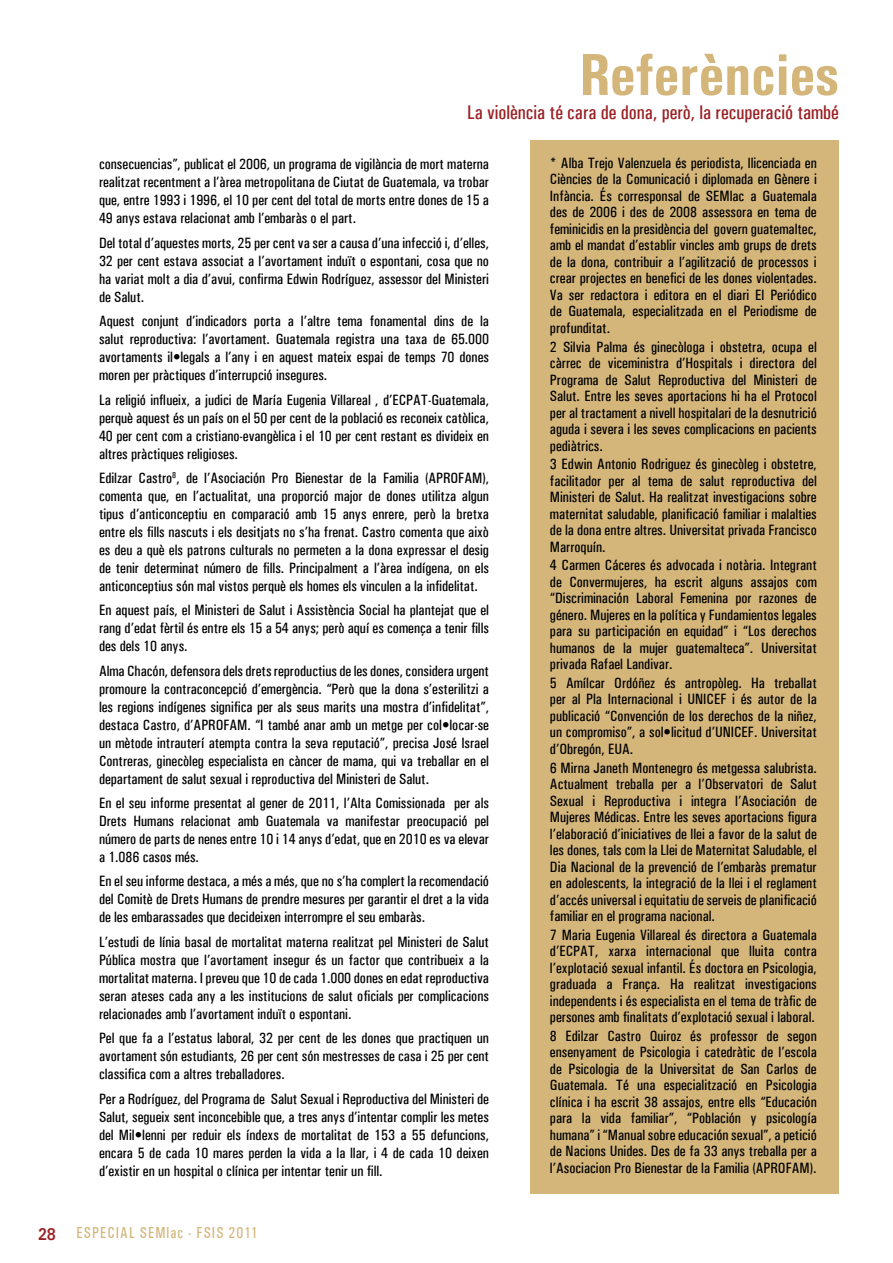
<style>
.page{position:relative;width:893px;height:1263px;background:#fff}
.page>*{position:absolute;margin:0;border:0;box-sizing:border-box;transform-origin:0 0}
.t1{font:700 condensed 59.4px "Univers";color:#d4b67b}
.t2{font:500 condensed 19.8px "Univers";color:#9a2023}
.t3{font:500 condensed 15.9px "Univers";letter-spacing:.075em;color:#d4b67b;scale:.93 1}
.t4{font:500 condensed 15px/16.5px "Univers";color:#000;text-align:justify}
.s1{font-weight:700;font-stretch:normal;font-size:16.95px;color:#9a2023}
</style>
<div class="page">
<div style="left:530px;top:140px;width:309px;height:1053px;background:#d4b67b"></div>
<h1 class="t1" style="left:579px;top:39px;width:261px">Referències</h1>
<h2 class="t2" style="left:467px;top:100px;width:373px">La violència té cara de dona, però, la recuperació també</h2>
<p class="t4" style="left:99px;top:155px;width:391px;line-height:18px">consecuencias”, publicat el 2006, un programa de vigilància de mort materna realitzat recentment a l’àrea metropolitana de Ciutat de Guatemala, va trobar que, entre 1993 i 1996, el 10 per cent del total de morts entre dones de 15 a 49 anys estava relacionat amb l’embaràs o el part.</p>
<p class="t4" style="left:99px;top:234px;width:391px;line-height:18px">Del total d’aquestes morts, 25 per cent va ser a causa d’una infecció i, d’elles, 32 per cent estava associat a l’avortament induït o espontani, cosa que no ha variat molt a dia d’avui, confirma Edwin Rodríguez, assessor del Ministeri de Salut.</p>
<p class="t4" style="left:99px;top:312px;width:391px;line-height:18px">Aquest conjunt d’indicadors porta a l’altre tema fonamental dins de la salut reproductiva: l’avortament. Guatemala registra una taxa de 65.000 avortaments il•legals a l’any i en aquest mateix espai de temps 70 dones moren per pràctiques d’interrupció insegures.</p>
<p class="t4" style="left:99px;top:390px;width:391px;line-height:18px">La religió influeix, a judici de María Eugenia Villareal , d’ECPAT-Guatemala, perquè aquest és un país on el 50 per cent de la població es reconeix catòlica, 40 per cent com a cristiano-evangèlica i el 10 per cent restant es divideix en altres pràctiques religioses.</p>
<p class="t4" style="left:99px;top:469px;width:392px;line-height:18px">Edilzar Castro<sup>8</sup>, de l’Asociación Pro Bienestar de la Familia (APROFAM), comenta que, en l’actualitat, una proporció major de dones utilitza algun tipus d’anticonceptiu en comparació amb 15 anys enrere, però la bretxa entre els fills nascuts i els desitjats no s’ha frenat. Castro comenta que això es deu a què els patrons culturals no permeten a la dona expressar el desig de tenir determinat número de fills. Principalment a l’àrea indígena, on els anticonceptius són mal vistos perquè els homes els vinculen a la infidelitat.</p>
<p class="t4" style="left:99px;top:601px;width:391px;line-height:18px">En aquest país, el Ministeri de Salut i Assistència Social ha plantejat que el rang d’edat fèrtil és entre els 15 a 54 anys; però aquí es comença a tenir fills des dels 10 anys.</p>
<p class="t4" style="left:99px;top:662px;width:392px;line-height:18px">Alma Chacón, defensora dels drets reproductius de les dones, considera urgent promoure la contraconcepció d’emergència. “Però que la dona s’esterilitzi a les regions indígenes significa per als seus marits una mostra d’infidelitat”, destaca Castro, d’APROFAM. “I també anar amb un metge per col•locar-se un mètode intrauterí atempta contra la seva reputació”, precisa José Israel Contreras, ginecòleg especialista en càncer de mama, qui va treballar en el departament de salut sexual i reproductiva del Ministeri de Salut.</p>
<p class="t4" style="left:99px;top:794px;width:391px;line-height:18px">En el seu informe presentat al gener de 2011, l’Alta Comissionada per als Drets Humans relacionat amb Guatemala va manifestar preocupació pel número de parts de nenes entre 10 i 14 anys d’edat, que en 2010 es va elevar a 1.086 casos més.</p>
<p class="t4" style="left:99px;top:872px;width:391px;line-height:18px">En el seu informe destaca, a més a més, que no s’ha complert la recomendació del Comitè de Drets Humans de prendre mesures per garantir el dret a la vida de les embarassades que decideixen interrompre el seu embaràs.</p>
<p class="t4" style="left:99px;top:933px;width:391px;line-height:18px">L’estudi de línia basal de mortalitat materna realitzat pel Ministeri de Salut Pública mostra que l’avortament insegur és un factor que contribueix a la mortalitat materna. I preveu que 10 de cada 1.000 dones en edat reproductiva seran ateses cada any a les institucions de salut oficials per complicacions relacionades amb l’avortament induït o espontani.</p>
<p class="t4" style="left:99px;top:1029px;width:391px;line-height:18px">Pel que fa a l’estatus laboral, 32 per cent de les dones que practiquen un avortament són estudiants, 26 per cent són mestresses de casa i 25 per cent classifica com a altres treballadores.</p>
<p class="t4" style="left:99px;top:1089px;width:392px;line-height:18px">Per a Rodríguez, del Programa de Salut Sexual i Reproductiva del Ministeri de Salut, segueix sent inconcebible que, a tres anys d’intentar complir les metes del Mil•lenni per reduir els índexs de mortalitat de 153 a 55 defuncions, encara 5 de cada 10 mares perden la vida a la llar, i 4 de cada 10 deixen d’existir en un hospital o clínica per intentar tenir un fill.</p>
<p class="t4" style="left:550px;top:155px;width:268px">* Alba Trejo Valenzuela és periodista, llicenciada en Ciències de la Comunicació i diplomada en Gènere i Infància. És corresponsal de SEMlac a Guatemala des de 2006 i des de 2008 assessora en tema de feminicidis en la presidència del govern guatemaltec, amb el mandat d’establir vincles amb grups de drets de la dona, contribuir a l’agilització de processos i crear projectes en benefici de les dones violentades.<br>Va ser redactora i editora en el diari El Periódico de Guatemala, especialitzada en el Periodisme de profunditat.</p>
<p class="t4" style="left:550px;top:338px;width:268px">2 Silvia Palma és ginecòloga i obstetra, ocupa el càrrec de viceministra d’Hospitals i directora del Programa de Salut Reproductiva del Ministeri de Salut. Entre les seves aportacions hi ha el Protocol per al tractament a nivell hospitalari de la desnutrició aguda i severa i les seves complicacions en pacients pediàtrics.</p>
<p class="t4" style="left:550px;top:456px;width:268px">3 Edwin Antonio Rodriguez és ginecòleg i obstetre, facilitador per al tema de salut reproductiva del Ministeri de Salut. Ha realitzat investigacions sobre maternitat saludable, planificació familiar i malalties de la dona entre altres. Universitat privada Francisco Marroquín.</p>
<p class="t4" style="left:550px;top:557px;width:268px">4 Carmen Cáceres és advocada i notària. Integrant de Convermujeres, ha escrit alguns assajos com “Discriminación Laboral Femenina por razones de género. Mujeres en la política y Fundamientos legales para su participación en equidad” i “Los derechos humanos de la mujer guatemalteca”. Universitat privada Rafael Landivar.</p>
<p class="t4" style="left:550px;top:675px;width:268px">5 Amílcar Ordóñez és antropòleg. Ha treballat per al Pla Internacional i UNICEF i és autor de la publicació “Convención de los derechos de la niñez, un compromiso”, a sol•licitud d’UNICEF. Universitat d’Obregón, EUA.</p>
<p class="t4" style="left:550px;top:759px;width:268px">6 Mirna Janeth Montenegro és metgessa salubrista.<br>Actualment treballa per a l’Observatori de Salut Sexual i Reproductiva i integra l’Asociación de Mujeres Médicas. Entre les seves aportacions figura l’elaboració d’iniciatives de llei a favor de la salut de les dones, tals com la Llei de Maternitat Saludable, el Dia Nacional de la prevenció de l’embaràs prematur en adolescents, la integració de la llei i el reglament d’accés universal i equitatiu de serveis de planificació familiar en el programa nacional.</p>
<p class="t4" style="left:550px;top:926px;width:268px">7 Maria Eugenia Villareal és directora a Guatemala d’ECPAT, xarxa internacional que lluita contra l’explotació sexual infantil. És doctora en Psicologia, graduada a França. Ha realitzat investigacions independents i és especialista en el tema de tràfic de persones amb finalitats d’explotació sexual i laboral.</p>
<p class="t4" style="left:550px;top:1027px;width:268px">8 Edilzar Castro Quiroz és professor de segon ensenyament de Psicologia i catedràtic de l’escola de Psicologia de la Universitat de San Carlos de Guatemala. Té una especialització en Psicologia clínica i ha escrit 38 assajos, entre ells “Educación para la vida familiar”, “Población y psicología humana” i “Manual sobre educación sexual”, a petició de Nacions Unides. Des de fa 33 anys treballa per a l’Asociacion Pro Bienestar de la Familia (APROFAM).</p>
<p class="t3" style="left:38px;top:1223px;width:238px"><span class="s1">28</span> ESPECIAL SEMlac - FSIS 2011</p>
</div>
